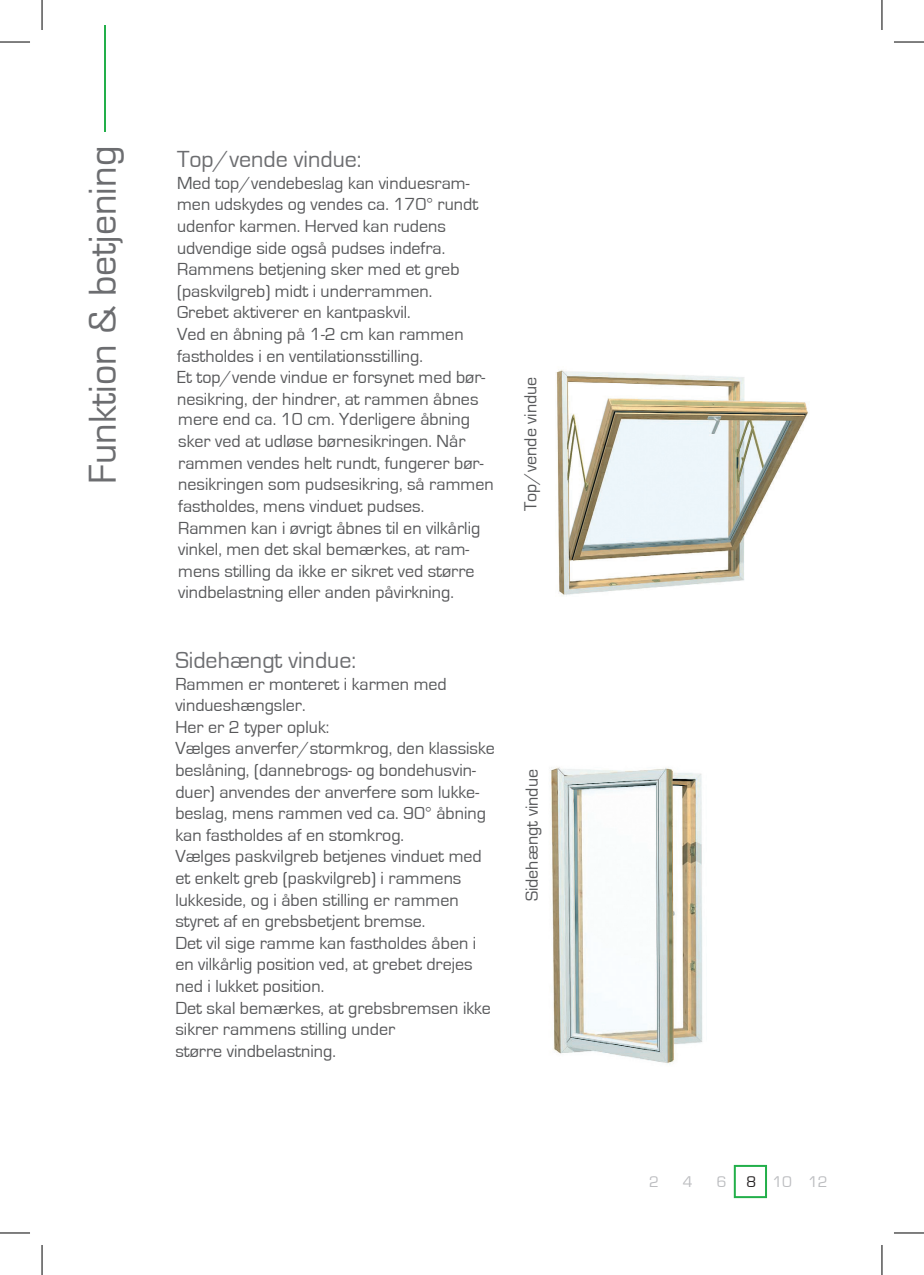
<style>
.page{position:relative;width:924px;height:1275px;background:#fff}
.page>*{position:absolute;margin:0;border:0;box-sizing:border-box;transform-origin:0 0}
.t1{font:40px "Eurostile";color:#6c6d70}
.t2{font:24px "Eurostile";color:#6c6d70}
.t3{font:18px/21.6px "Eurostile";color:#57585a}
.t4{font:16px "Eurostile";color:#bcbdc0}
.s1{color:#231f20}
</style>
<div class="page">
<hr style="left:104px;top:25px;width:2px;height:106px;background:#22af4a">
<div style="left:733px;top:1165px;width:33px;height:33px;border:2px solid #22af4a"></div>
<img style="left:556px;top:369px;width:253px;height:227px">
<img style="left:550px;top:767px;width:153px;height:298px">
<hr style="left:0;top:42px;width:30px;height:1px;background:#000">
<hr style="left:893px;top:42px;width:30px;height:1px;background:#000">
<hr style="left:0;top:1232px;width:30px;height:1px;background:#000">
<hr style="left:893px;top:1232px;width:30px;height:1px;background:#000">
<hr style="left:42px;top:0;width:1px;height:30px;background:#000">
<hr style="left:42px;top:1245px;width:1px;height:30px;background:#000">
<hr style="left:881px;top:0;width:1px;height:30px;background:#000">
<hr style="left:881px;top:1245px;width:1px;height:30px;background:#000">
<h1 class="t1" style="left:81px;top:483px;width:339px;rotate:-90deg">Funktion &amp; betjening</h1>
<h2 class="t2" style="left:177px;top:146px;width:186px">Top/vende vindue:</h2>
<p class="t3" style="left:177px;top:172px;width:309px">Med top/vendebeslag kan vinduesram&shy;men udskydes og vendes ca. 170° rundt udenfor karmen. Herved kan rudens udvendige side også pudses indefra.<br>Rammens betjening sker med et greb (paskvilgreb) midt i underrammen.<br>Grebet aktiverer en kantpaskvil.<br>Ved en åbning på 1-2 cm kan rammen fastholdes i en ventilationsstilling.<br>Et top/vende vindue er forsynet med bør&shy;nesikring, der hindrer, at rammen åbnes</p>
<p class="t3" style="left:178px;top:409px;width:317px">mere end ca. 10 cm. Yderligere åbning sker ved at udløse børnesikringen. Når rammen vendes helt rundt, fungerer bør&shy;nesikringen som pudsesikring, så rammen fastholdes, mens vinduet pudses.<br>Rammen kan i øvrigt åbnes til en vilkårlig vinkel, men det skal bemærkes, at ram&shy;mens stilling da ikke er sikret ved større vindbelastning eller anden påvirkning.</p>
<h2 class="t2" style="left:175px;top:647px;width:182px">Sidehængt vindue:</h2>
<p class="t3" style="left:175px;top:673px;width:321px">Rammen er monteret i karmen med vindueshængsler.<br>Her er 2 typer opluk:<br>Vælges anverfer/stormkrog, den klassiske beslåning, (dannebrogs- og bondehusvin&shy;duer) anvendes der anverfere som lukke&shy;beslag, mens rammen ved ca. 90° åbning kan fastholdes af en stomkrog.<br>Vælges paskvilgreb betjenes vinduet med et enkelt greb (paskvilgreb) i rammens lukkeside, og i åben stilling er rammen styret af en grebsbetjent bremse.<br>Det vil sige ramme kan fastholdes åben i en vilkårlig position ved, at grebet drejes ned i lukket position.<br>Det skal bemærkes, at grebsbremsen ikke sikrer rammens stilling under<br>større vindbelastning.</p>
<p class="t3" style="left:520px;top:511px;width:136px;rotate:-90deg">Top/vende vindue</p>
<p class="t3" style="left:521px;top:901px;width:133px;rotate:-90deg">Sidehængt vindue</p>
<p class="t4" style="left:648px;top:1173px;width:11px">2</p>
<p class="t4" style="left:682px;top:1173px;width:11px">4</p>
<p class="t4" style="left:716px;top:1173px;width:11px">6</p>
<p class="t4" style="left:746px;top:1173px;width:83px"><span class="s1">8</span> 10 12</p>
</div>
